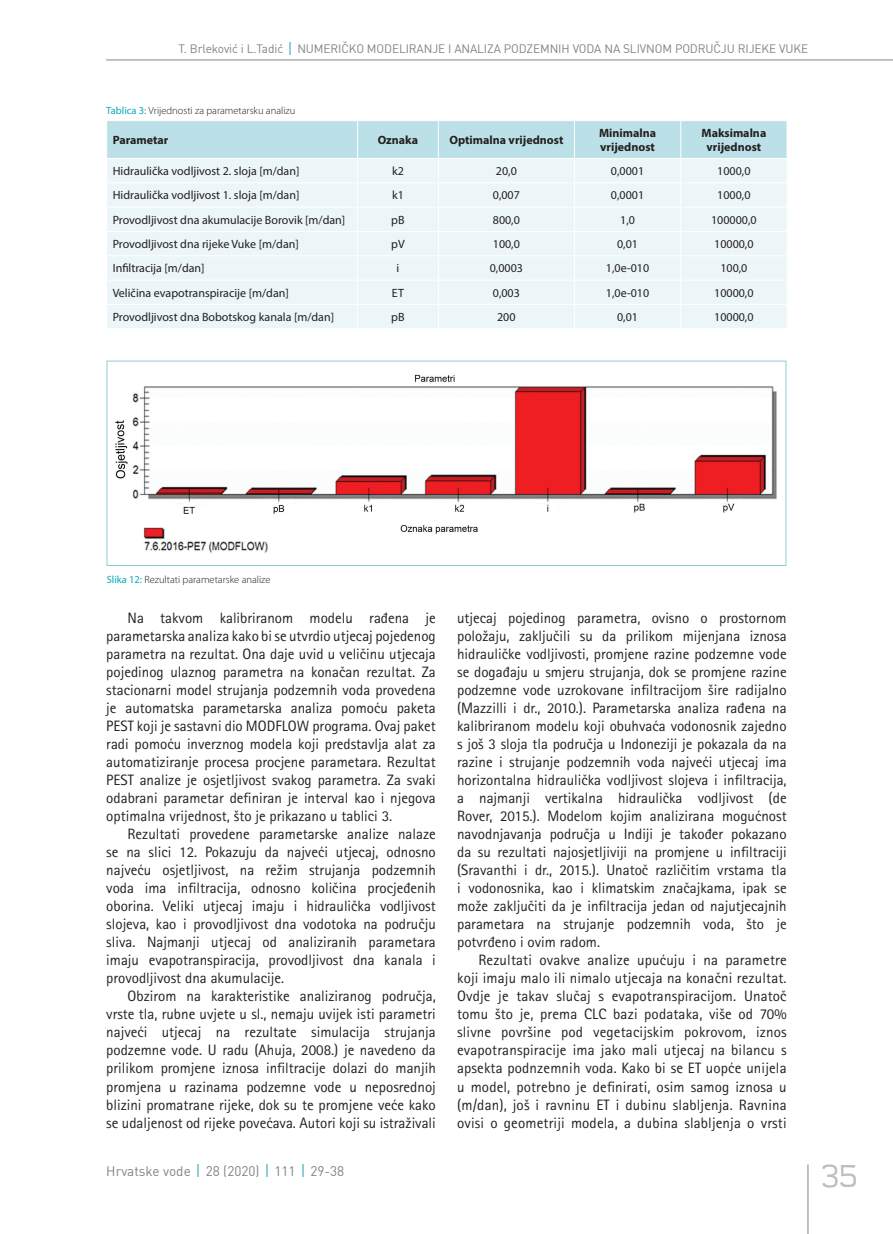
<style>
.page{position:relative;width:893px;height:1234px;background:#fff}
.page>*{position:absolute;margin:0;border:0;box-sizing:border-box;transform-origin:0 0}
.t1{font:300 36px "Teen";color:#bcbdc0}
.OSNOVNI_TEKST_10-12{font:15px/18px "Rotis Sans Serifklemy";color:#231f20;text-align:justify}
.t2{font:13.5px "DIN";color:#808285}
.TEKST_TABLICA{font:12px "Myriad Pro";color:#231f20}
.t3{font:12px "DIN";letter-spacing:-.01em;color:#808285}
.TEKST_TABLICA-2{font:700 12px/13.5px "Myriad Pro";color:#231f20}
.TABLICA{font:300 10.5px "Myriad Pro";color:#231f20}
.s1{font-weight:400;color:#07aab9}
</style>
<div class="page">
<hr style="left:808px;top:1164px;width:1px;height:69px;background:#808285">
<hr style="left:106px;top:60px;width:787px;height:1px;background:#808285">
<svg style="left:198px;top:1164px;width:1px;height:12px"></svg>
<svg style="left:266px;top:1164px;width:2px;height:12px"></svg>
<svg style="left:302px;top:1164px;width:2px;height:12px"></svg>
<svg style="left:290px;top:42px;width:1px;height:12px"></svg>
<svg style="left:107px;top:121px;width:680px;height:207px;background:#e4f2f5"></svg>
<img style="left:115px;top:374px;width:662px;height:179px">
<div style="left:107px;top:360px;width:679px;height:205px;border:1px solid #90cdd7"></div>
<p class="t3" style="left:178px;top:41px;width:631px">T. Brleković i L.Tadić NUMERIČKO MODELIRANJE I ANALIZA PODZEMNIH VODA NA SLIVNOM PODRUČJU RIJEKE VUKE</p>
<p class="TABLICA" style="left:106px;top:104px;width:191px"><span class="s1">Tablica 3:</span> Vrijednosti za parametarsku analizu</p>
<p class="TEKST_TABLICA-2" style="left:113px;top:133px;width:57px">Parametar</p>
<p class="TEKST_TABLICA-2" style="left:378px;top:133px;width:42px">Oznaka</p>
<p class="TEKST_TABLICA-2" style="left:449px;top:133px;width:116px">Optimalna vrijednost</p>
<p class="TEKST_TABLICA-2" style="left:599px;top:126px;width:59px">Minimalna vrijednost</p>
<p class="TEKST_TABLICA-2" style="left:701px;top:126px;width:66px;text-align:center">Maksimalna vrijednost</p>
<p class="TEKST_TABLICA" style="left:113px;top:164px;width:188px">Hidraulička vodljivost 2. sloja [m/dan]</p>
<p class="TEKST_TABLICA" style="left:392px;top:164px;width:13px">k2</p>
<p class="TEKST_TABLICA" style="left:496px;top:164px;width:22px">20,0</p>
<p class="TEKST_TABLICA" style="left:611px;top:164px;width:35px">0,0001</p>
<p class="TEKST_TABLICA" style="left:717px;top:164px;width:35px">1000,0</p>
<p class="TEKST_TABLICA" style="left:113px;top:188px;width:188px">Hidraulička vodljivost 1. sloja [m/dan]</p>
<p class="TEKST_TABLICA" style="left:392px;top:188px;width:13px">k1</p>
<p class="TEKST_TABLICA" style="left:493px;top:188px;width:29px">0,007</p>
<p class="TEKST_TABLICA" style="left:611px;top:188px;width:35px">0,0001</p>
<p class="TEKST_TABLICA" style="left:717px;top:188px;width:35px">1000,0</p>
<p class="TEKST_TABLICA" style="left:113px;top:212px;width:234px">Provodljivost dna akumulacije Borovik [m/dan]</p>
<p class="TEKST_TABLICA" style="left:391px;top:212px;width:15px">pB</p>
<p class="TEKST_TABLICA" style="left:493px;top:212px;width:29px">800,0</p>
<p class="TEKST_TABLICA" style="left:620px;top:212px;width:16px">1,0</p>
<p class="TEKST_TABLICA" style="left:711px;top:212px;width:47px">100000,0</p>
<p class="TEKST_TABLICA" style="left:113px;top:237px;width:188px">Provodljivost dna rijeke Vuke [m/dan]</p>
<p class="TEKST_TABLICA" style="left:391px;top:237px;width:15px">pV</p>
<p class="TEKST_TABLICA" style="left:493px;top:237px;width:29px">100,0</p>
<p class="TEKST_TABLICA" style="left:617px;top:237px;width:22px">0,01</p>
<p class="TEKST_TABLICA" style="left:714px;top:237px;width:41px">10000,0</p>
<p class="TEKST_TABLICA" style="left:113px;top:261px;width:93px">Infiltracija [m/dan]</p>
<p class="TEKST_TABLICA" style="left:397px;top:261px;width:4px">i</p>
<p class="TEKST_TABLICA" style="left:490px;top:261px;width:35px">0,0003</p>
<p class="TEKST_TABLICA" style="left:606px;top:261px;width:45px">1,0e-010</p>
<p class="TEKST_TABLICA" style="left:720px;top:261px;width:29px">100,0</p>
<p class="TEKST_TABLICA" style="left:113px;top:285px;width:178px">Veličina evapotranspiracije [m/dan]</p>
<p class="TEKST_TABLICA" style="left:392px;top:285px;width:14px">ET</p>
<p class="TEKST_TABLICA" style="left:493px;top:285px;width:29px">0,003</p>
<p class="TEKST_TABLICA" style="left:606px;top:285px;width:45px">1,0e-010</p>
<p class="TEKST_TABLICA" style="left:714px;top:285px;width:41px">10000,0</p>
<p class="TEKST_TABLICA" style="left:113px;top:309px;width:223px">Provodljivost dna Bobotskog kanala [m/dan]</p>
<p class="TEKST_TABLICA" style="left:391px;top:309px;width:15px">pB</p>
<p class="TEKST_TABLICA" style="left:497px;top:309px;width:20px">200</p>
<p class="TEKST_TABLICA" style="left:617px;top:309px;width:22px">0,01</p>
<p class="TEKST_TABLICA" style="left:714px;top:309px;width:41px">10000,0</p>
<p class="TABLICA" style="left:107px;top:573px;width:165px"><span class="s1">Slika 12:</span> Rezultati parametarske analize</p>
<p class="OSNOVNI_TEKST_10-12" style="left:106px;top:609px;width:331px;text-indent:21px">Na takvom kalibriranom modelu rađena je parametarska analiza kako bi se utvrdio utjecaj pojedenog parametra na rezultat. Ona daje uvid u veličinu utjecaja pojedinog ulaznog parametra na konačan rezultat. Za stacionarni model strujanja podzemnih voda provedena je automatska parametarska analiza pomoću paketa PEST koji je sastavni dio MODFLOW programa. Ovaj paket radi pomoću inverznog modela koji predstavlja alat za automatiziranje procesa procjene parametara. Rezultat PEST analize je osjetljivost svakog parametra. Za svaki odabrani parametar definiran je interval kao i njegova optimalna vrijednost, što je prikazano u tablici 3.</p>
<p class="OSNOVNI_TEKST_10-12" style="left:106px;top:825px;width:331px;text-indent:21px">Rezultati provedene parametarske analize nalaze se na slici 12. Pokazuju da najveći utjecaj, odnosno najveću osjetljivost, na režim strujanja podzemnih voda ima infiltracija, odnosno količina procjeđenih oborina. Veliki utjecaj imaju i hidraulička vodljivost slojeva, kao i provodljivost dna vodotoka na području sliva. Najmanji utjecaj od analiziranih parametara imaju evapotranspiracija, provodljivost dna kanala i provodljivost dna akumulacije.</p>
<p class="OSNOVNI_TEKST_10-12" style="left:106px;top:987px;width:331px;text-indent:21px">Obzirom na karakteristike analiziranog područja, vrste tla, rubne uvjete u sl., nemaju uvijek isti parametri najveći utjecaj na rezultate simulacija strujanja podzemne vode. U radu (Ahuja, 2008.) je navedeno da prilikom promjene iznosa infiltracije dolazi do manjih promjena u razinama podzemne vode u neposrednoj blizini promatrane rijeke, dok su te promjene veće kako se udaljenost od rijeke povećava. Autori koji su istraživali</p>
<p class="t2" style="left:106px;top:1161px;width:240px">Hrvatske vode 28 (2020) 111 29-38</p>
<p class="OSNOVNI_TEKST_10-12" style="left:457px;top:609px;width:331px">utjecaj pojedinog parametra, ovisno o prostornom položaju, zaključili su da prilikom mijenjana iznosa hidrauličke vodljivosti, promjene razine podzemne vode se događaju u smjeru strujanja, dok se promjene razine podzemne vode uzrokovane infiltracijom šire radijalno (Mazzilli i dr., 2010.). Parametarska analiza rađena na kalibriranom modelu koji obuhvaća vodonosnik zajedno s još 3 sloja tla područja u Indoneziji je pokazala da na razine i strujanje podzemnih voda najveći utjecaj ima horizontalna hidraulička vodljivost slojeva i infiltracija, a najmanji vertikalna hidraulička vodljivost (de Rover, 2015.). Modelom kojim analizirana mogućnost navodnjavanja područja u Indiji je također pokazano da su rezultati najosjetljiviji na promjene u infiltraciji (Sravanthi i dr., 2015.). Unatoč različitim vrstama tla i vodonosnika, kao i klimatskim značajkama, ipak se može zaključiti da je infiltracija jedan od najutjecajnih parametara na strujanje podzemnih voda, što je potvrđeno i ovim radom.</p>
<p class="OSNOVNI_TEKST_10-12" style="left:457px;top:951px;width:331px;text-indent:21px">Rezultati ovakve analize upućuju i na parametre koji imaju malo ili nimalo utjecaja na konačni rezultat.<br>Ovdje je takav slučaj s evapotranspiracijom. Unatoč tomu što je, prema CLC bazi podataka, više od 70% slivne površine pod vegetacijskim pokrovom, iznos evapotranspiracije ima jako mali utjecaj na bilancu s apsekta podnzemnih voda. Kako bi se ET uopće unijela u model, potrebno je definirati, osim samog iznosa u (m/dan), još i ravninu ET i dubinu slabljenja. Ravnina ovisi o geometriji modela, a dubina slabljenja o vrsti</p>
<h1 class="t1" style="left:821px;top:1156px;width:38px">35</h1>
</div>
